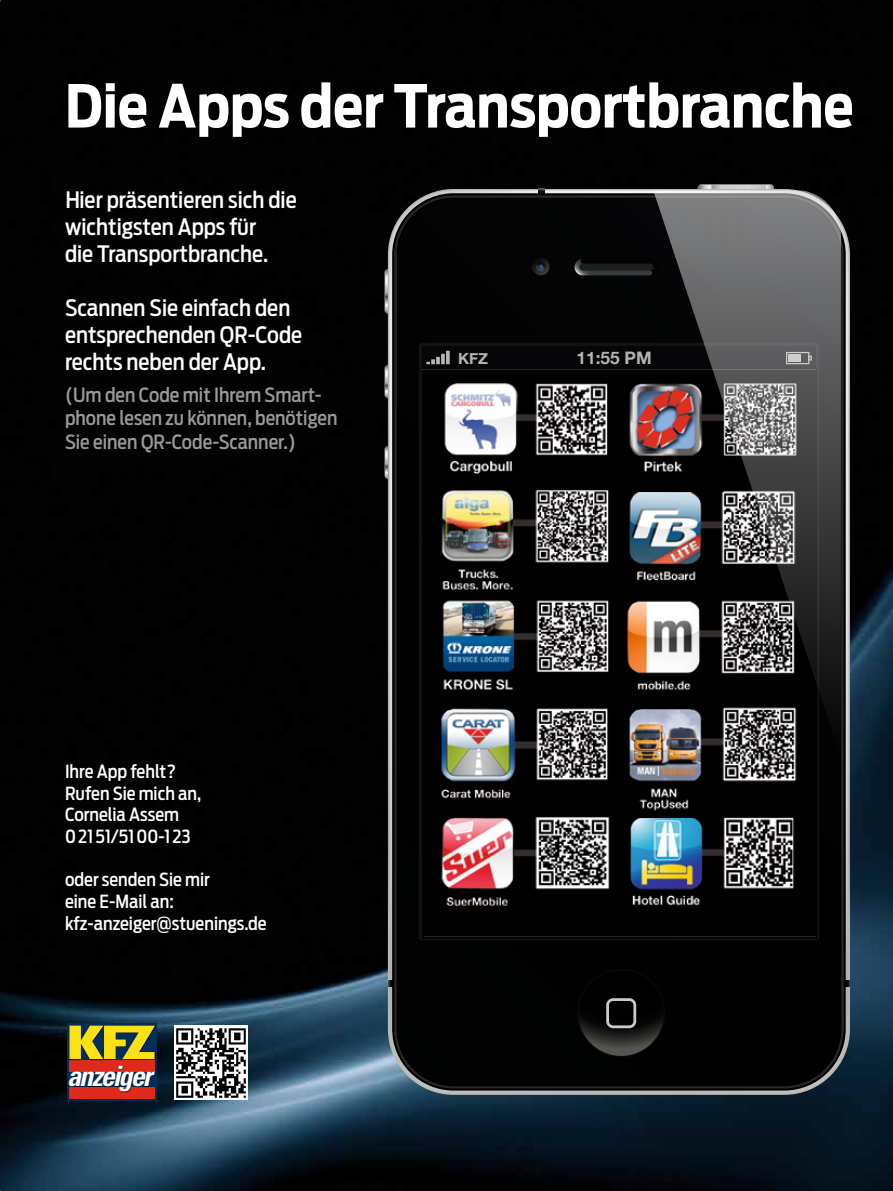
<style>
.page{position:relative;width:893px;height:1191px;background:#fff}
.page>*{position:absolute;margin:0;border:0;box-sizing:border-box;transform-origin:0 0}
.t1{font:700 58.8px "Antenna Cond";color:#fff}
.t2{font:italic 700 condensed 28.05px "Univers";letter-spacing:-.07em;color:#fff}
.t3{font:500 22.5px/27px "Antenna Cond";color:#fff}
.t4{font:500 19.5px/23.4px "Antenna Cond";color:#989999}
.t5{font:500 18px/21.6px "Antenna Cond";color:#fff}
.t6{font:700 17.25px "Helvetica Neue";color:#b5b4b5}
.t7{font:700 15.45px "Helvetica Neue";color:#b5b4b5}
</style>
<div class="page">
<img style="left:0;top:0;width:893px;height:1191px">
<svg style="left:105px;top:1059px;width:51px;height:6px"></svg>
<div style="left:69px;top:1060px;width:86px;height:11px;background:#dd2a1b"></div>
<svg style="left:69px;top:1065px;width:87px;height:35px"></svg>
<svg style="left:69px;top:1059px;width:36px;height:1px"></svg>
<svg style="left:67px;top:1023px;width:92px;height:36px;background:#96962c"></svg>
<img style="left:174px;top:1025px;width:74px;height:74px">
<svg style="left:384px;top:364px;width:4px;height:35px"></svg>
<svg style="left:384px;top:445px;width:4px;height:35px"></svg>
<svg style="left:384px;top:268px;width:4px;height:47px"></svg>
<svg style="left:696px;top:183px;width:79px;height:6px"></svg>
<div style="left:396px;top:197px;width:445px;height:889px;background:#020202"></div>
<svg style="left:419px;top:343px;width:400px;height:597px;background:#0b0b0d"></svg>
<svg style="left:538px;top:189px;width:6px;height:4px"></svg>
<svg style="left:388px;top:980px;width:4px;height:6px"></svg>
<svg style="left:845px;top:980px;width:4px;height:6px"></svg>
<svg style="left:577px;top:969px;width:88px;height:88px;background:#131413"></svg>
<svg style="left:574px;top:259px;width:84px;height:16px"></svg>
<svg style="left:532px;top:258px;width:18px;height:17px"></svg>
<img style="left:424px;top:371px;width:391px;height:564px">
<hr style="left:631px;top:706px;width:67px;height:3px;background:#000">
<hr style="left:622px;top:785px;width:12px;height:4px;background:#000">
<hr style="left:636px;top:813px;width:66px;height:4px;background:#000">
<hr style="left:631px;top:489px;width:67px;height:2px;background:#000">
<img style="left:823px;top:200px;width:18px;height:557px">
<img style="left:806px;top:191px;width:18px;height:516px">
<img style="left:789px;top:191px;width:18px;height:464px">
<img style="left:772px;top:191px;width:18px;height:413px">
<img style="left:755px;top:191px;width:18px;height:361px">
<img style="left:738px;top:191px;width:18px;height:310px">
<img style="left:721px;top:191px;width:18px;height:258px">
<img style="left:704px;top:191px;width:18px;height:207px">
<img style="left:687px;top:191px;width:18px;height:155px">
<img style="left:670px;top:191px;width:18px;height:103px">
<img style="left:653px;top:191px;width:18px;height:52px">
<h1 class="t1" style="left:65px;top:71px;width:790px">Die Apps der Transportbranche</h1>
<p class="t3" style="left:65px;top:186px;width:233px">Hier präsentieren sich die wichtigsten Apps für<br>die Transportbranche.</p>
<p class="t3" style="left:65px;top:294px;width:239px">Scannen Sie einfach den entsprechenden QR-Code rechts neben der App.</p>
<p class="t4" style="left:65px;top:383px;width:274px">(Um den Code mit Ihrem Smart&shy;phone lesen zu können, benötigen<br>Sie einen QR-Code-Scanner.)</p>
<p class="t7" style="left:458px;top:349px;width:32px">KFZ</p>
<p class="t6" style="left:577px;top:347px;width:77px">11:55 PM</p>
<p class="t5" style="left:65px;top:761px;width:138px">Ihre App fehlt?<br>Rufen Sie mich an,<br>Cornelia Assem<br>02151/5100-123</p>
<p class="t5" style="left:65px;top:869px;width:203px">oder senden Sie mir<br>eine E-Mail an: kfz-anzeiger@stuenings.de</p>
<p class="t2" style="left:67px;top:1059px;width:87px">anzeiger</p>
</div>
